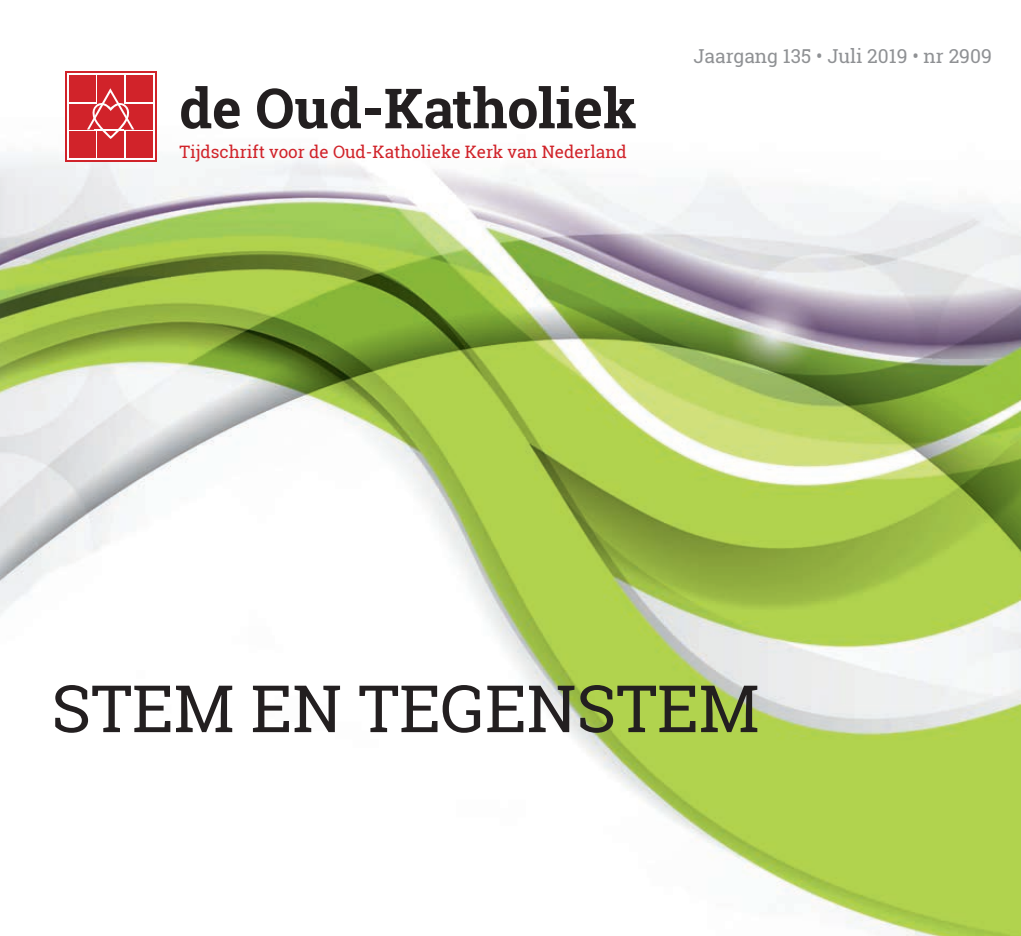
<style>
.page{position:relative;width:1021px;height:936px;background:#fff}
.page>*{position:absolute;margin:0;border:0;box-sizing:border-box;transform-origin:0 0}
.t1{font:65.25px "Roboto Slab";color:#231f20}
.t2{font:700 55.35px "Roboto Slab";color:#231f20}
.t3{font:19.2px "Roboto Slab";color:#8f9194}
.t4{font:17.1px "Roboto Slab";color:#d1232a}
</style>
<div class="page">
<img style="left:0;top:155px;width:1020px;height:780px">
<div style="left:65px;top:71px;width:92px;height:91px;background:#d1232a"></div>
<svg style="left:67px;top:73px;width:88px;height:87px"></svg>
<div style="left:69px;top:75px;width:27px;height:27px;background:#d1232a"></div>
<div style="left:126px;top:75px;width:26px;height:27px;background:#d1232a"></div>
<div style="left:126px;top:131px;width:26px;height:27px;background:#d1232a"></div>
<div style="left:69px;top:131px;width:27px;height:27px;background:#d1232a"></div>
<div style="left:98px;top:75px;width:26px;height:83px;background:#d1232a"></div>
<div style="left:69px;top:104px;width:83px;height:25px;background:#d1232a"></div>
<svg style="left:87px;top:88px;width:47px;height:51px"></svg>
<hr style="left:95px;top:129px;width:29px;height:2px;background:#fff">
<h2 class="t2" style="left:179px;top:70px;width:459px">de Oud-Katholiek</h2>
<p class="t4" style="left:179px;top:140px;width:449px">Tijdschrift voor de Oud-Katholieke Kerk van Nederland</p>
<p class="t3" style="left:693px;top:42px;width:300px">Jaargang 135 • Juli 2019 • nr 2909</p>
<h1 class="t1" style="left:51px;top:663px;width:709px">STEM EN TEGENSTEM</h1>
</div>
